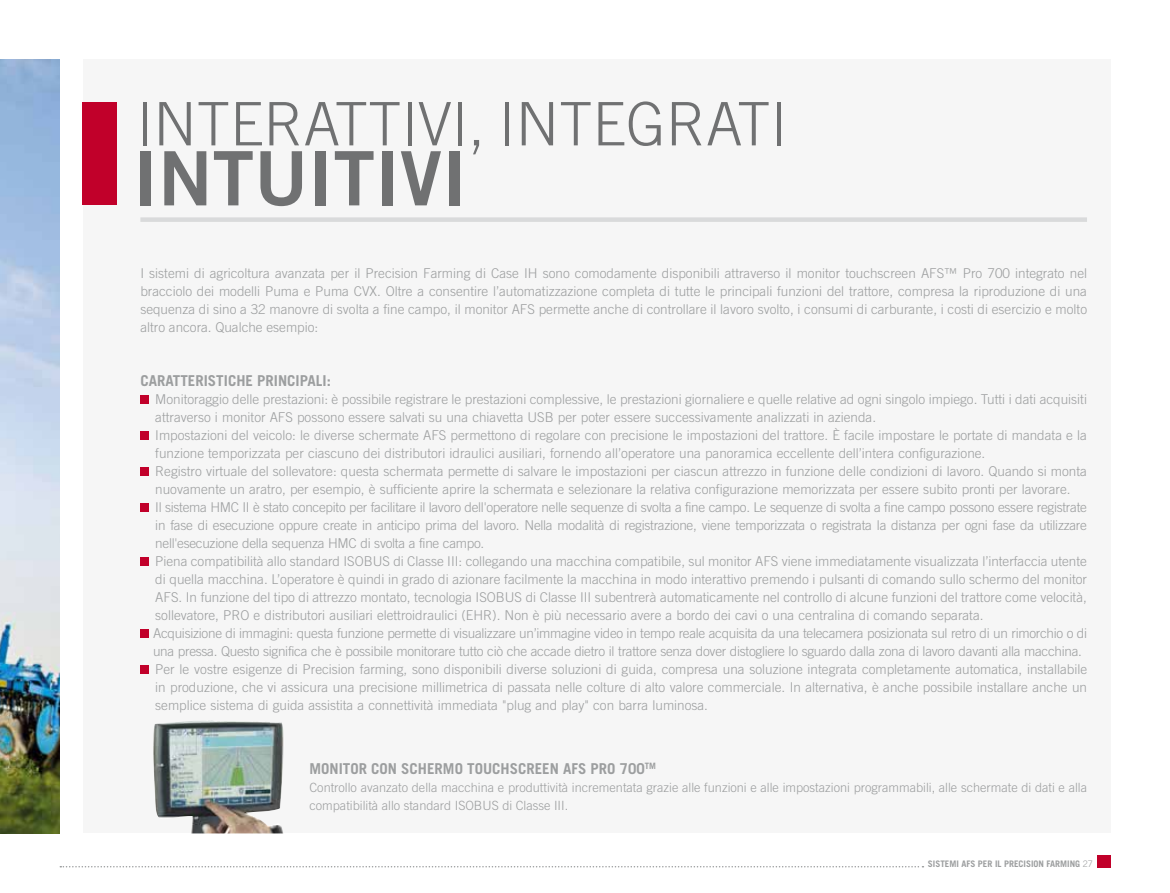
<style>
.page{position:relative;width:1170px;height:893px;background:#fff}
.page>*{position:absolute;margin:0;border:0;box-sizing:border-box;transform-origin:0 0}
.t1{font:75px "Trade Gothic LT Std Bd 2";color:#707172}
.t2{font:300 60px "Trade Gothic LT Std";color:#707172}
.t3{font:700 15px "Trade Gothic LT Std";color:#9c9e9f}
.t4{font:300 13.5px/18px "Trade Gothic LT Std";color:#9c9e9f;text-align:justify}
.t5{font:300 12.75px/18px "Trade Gothic LT Std";color:#9c9e9f}
.t6{font:700 9px "Trade Gothic LT Std";color:#9c9e9f}
.s1{font-weight:300}
</style>
<div class="page">
<div style="left:1096px;top:855px;width:14px;height:12px;background:#c1002a"></div>
<svg style="left:60px;top:866px;width:863px;height:1px"></svg>
<div style="left:83px;top:60px;width:1027px;height:773px;background:#f6f6f6"></div>
<div style="left:140px;top:217px;width:946px;height:5px;background:#d9dadb"></div>
<div style="left:83px;top:102px;width:34px;height:103px;background:#c1002a"></div>
<div style="left:140px;top:395px;width:9px;height:9px;background:#c1002a"></div>
<div style="left:140px;top:431px;width:9px;height:9px;background:#c1002a"></div>
<div style="left:140px;top:467px;width:9px;height:9px;background:#c1002a"></div>
<div style="left:140px;top:503px;width:9px;height:9px;background:#c1002a"></div>
<div style="left:140px;top:557px;width:9px;height:9px;background:#c1002a"></div>
<div style="left:140px;top:629px;width:9px;height:9px;background:#c1002a"></div>
<div style="left:140px;top:665px;width:9px;height:9px;background:#c1002a"></div>
<img style="left:0;top:60px;width:60px;height:773px">
<img style="left:153px;top:720px;width:131px;height:113px">
<h2 class="t2" style="left:137px;top:88px;width:652px">INTERATTIVI, INTEGRATI</h2>
<h1 class="t1" style="left:133px;top:132px;width:335px">INTUITIVI</h1>
<p class="t4" style="left:140px;top:264px;width:948px">I sistemi di agricoltura avanzata per il Precision Farming di Case IH sono comodamente disponibili attraverso il monitor touchscreen AFS™ Pro 700 integrato nel bracciolo dei modelli Puma e Puma CVX. Oltre a consentire l’automatizzazione completa di tutte le principali funzioni del trattore, compresa la riproduzione di una sequenza di sino a 32 manovre di svolta a fine campo, il monitor AFS permette anche di controllare il lavoro svolto, i consumi di carburante, i costi di esercizio e molto altro ancora. Qualche esempio:</p>
<p class="t3" style="left:140px;top:371px;width:192px">CARATTERISTICHE PRINCIPALI:</p>
<p class="t4" style="left:153px;top:390px;width:935px;text-align:left">Monitoraggio delle prestazioni: è possibile registrare le prestazioni complessive, le prestazioni giornaliere e quelle relative ad ogni singolo impiego. Tutti i dati acquisiti attraverso i monitor AFS possono essere salvati su una chiavetta USB per poter essere successivamente analizzati in azienda.<br>Impostazioni del veicolo: le diverse schermate AFS permettono di regolare con precisione le impostazioni del trattore. È facile impostare le portate di mandata e la funzione temporizzata per ciascuno dei distributori idraulici ausiliari, fornendo all’operatore una panoramica eccellente dell’intera configurazione.<br>Registro virtuale del sollevatore: questa schermata permette di salvare le impostazioni per ciascun attrezzo in funzione delle condizioni di lavoro. Quando si monta nuovamente un aratro, per esempio, è sufficiente aprire la schermata e selezionare la relativa configurazione memorizzata per essere subito pronti per lavorare.<br>Il sistema HMC II è stato concepito per facilitare il lavoro dell'operatore nelle sequenze di svolta a fine campo. Le sequenze di svolta a fine campo possono essere registrate in fase di esecuzione oppure create in anticipo prima del lavoro. Nella modalità di registrazione, viene temporizzata o registrata la distanza per ogni fase da utilizzare nell'esecuzione della sequenza HMC di svolta a fine campo.<br>Piena compatibilità allo standard ISOBUS di Classe III: collegando una macchina compatibile, sul monitor AFS viene immediatamente visualizzata l’interfaccia utente di quella macchina. L’operatore è quindi in grado di azionare facilmente la macchina in modo interattivo premendo i pulsanti di comando sullo schermo del monitor AFS. In funzione del tipo di attrezzo montato, tecnologia ISOBUS di Classe III subentrerà automaticamente nel controllo di alcune funzioni del trattore come velocità, sollevatore, PRO e distributori ausiliari elettroidraulici (EHR). Non è più necessario avere a bordo dei cavi o una centralina di comando separata.<br>Acquisizione di immagini: questa funzione permette di visualizzare un’immagine video in tempo reale acquisita da una telecamera posizionata sul retro di un rimorchio o di una pressa. Questo significa che è possibile monitorare tutto ciò che accade dietro il trattore senza dover distogliere lo sguardo dalla zona di lavoro davanti alla macchina.<br>Per le vostre esigenze di Precision farming, sono disponibili diverse soluzioni di guida, compresa una soluzione integrata completamente automatica, installabile in produzione, che vi assicura una precisione millimetrica di passata nelle colture di alto valore commerciale. In alternativa, è anche possibile installare anche un semplice sistema di guida assistita a connettività immediata "plug and play" con barra luminosa.</p>
<p class="t3" style="left:309px;top:759px;width:348px">MONITOR CON SCHERMO TOUCHSCREEN AFS PRO 700<sup>TM</sup></p>
<p class="t5" style="left:309px;top:778px;width:779px">Controllo avanzato della macchina e produttività incrementata grazie alle funzioni e alle impostazioni programmabili, alle schermate di dati e alla compatibilità allo standard ISOBUS di Classe III.</p>
<p class="t6" style="left:927px;top:859px;width:166px">SISTEMI AFS PER IL PRECISION FARMING <span class="s1">27</span></p>
</div>
